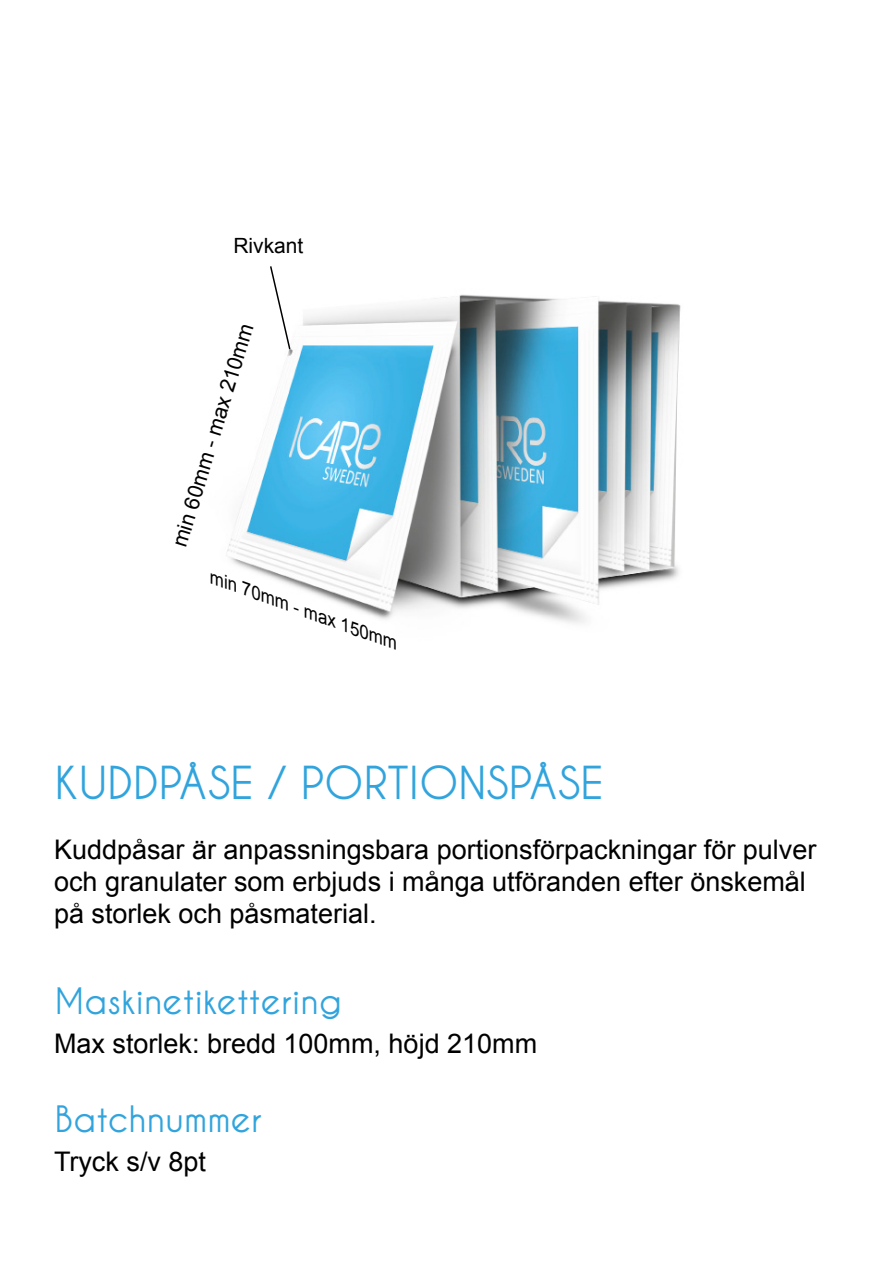
<style>
.page{position:relative;width:893px;height:1263px;background:#fff}
.page>*{position:absolute;margin:0;border:0;box-sizing:border-box;transform-origin:0 0}
.t1{font:700 45px "Caviar Dreams";color:#31a4dd}
.t2{font:700 36px "Caviar Dreams";color:#31a4dd}
.t3{font:27px/32.4px "Arial";color:#000}
.t4{font:21px "Arial";color:#000}
.t5{font:italic 18px "Arial";color:#000}
</style>
<div class="page">
<img style="left:226px;top:294px;width:455px;height:330px">
<svg style="left:269px;top:266px;width:23px;height:85px"></svg>
<p class="t4" style="left:233px;top:232px;width:72px">Rivkant</p>
<p class="t4" style="left:166px;top:542px;width:234px;rotate:-73deg">min 60mm - max 210mm</p>
<p class="t5" style="left:216px;top:565px;width:201px;rotate:20deg">min 70mm - max 150mm</p>
<h1 class="t1" style="left:55px;top:757px;width:550px">KUDDPÅSE / PORTIONSPÅSE</h1>
<p class="t3" style="left:54px;top:833px;width:764px">Kuddpåsar är anpassningsbara portionsförpackningar för pulver och granulater som erbjuds i många utföranden efter önskemål på storlek och påsmaterial.</p>
<h2 class="t2" style="left:55px;top:981px;width:289px">Maskinetikettering</h2>
<p class="t3" style="left:54px;top:1028px;width:485px">Max storlek: bredd 100mm, höjd 210mm</p>
<h2 class="t2" style="left:55px;top:1099px;width:209px">Batchnummer</h2>
<p class="t3" style="left:54px;top:1145px;width:154px">Tryck s/v 8pt</p>
</div>
